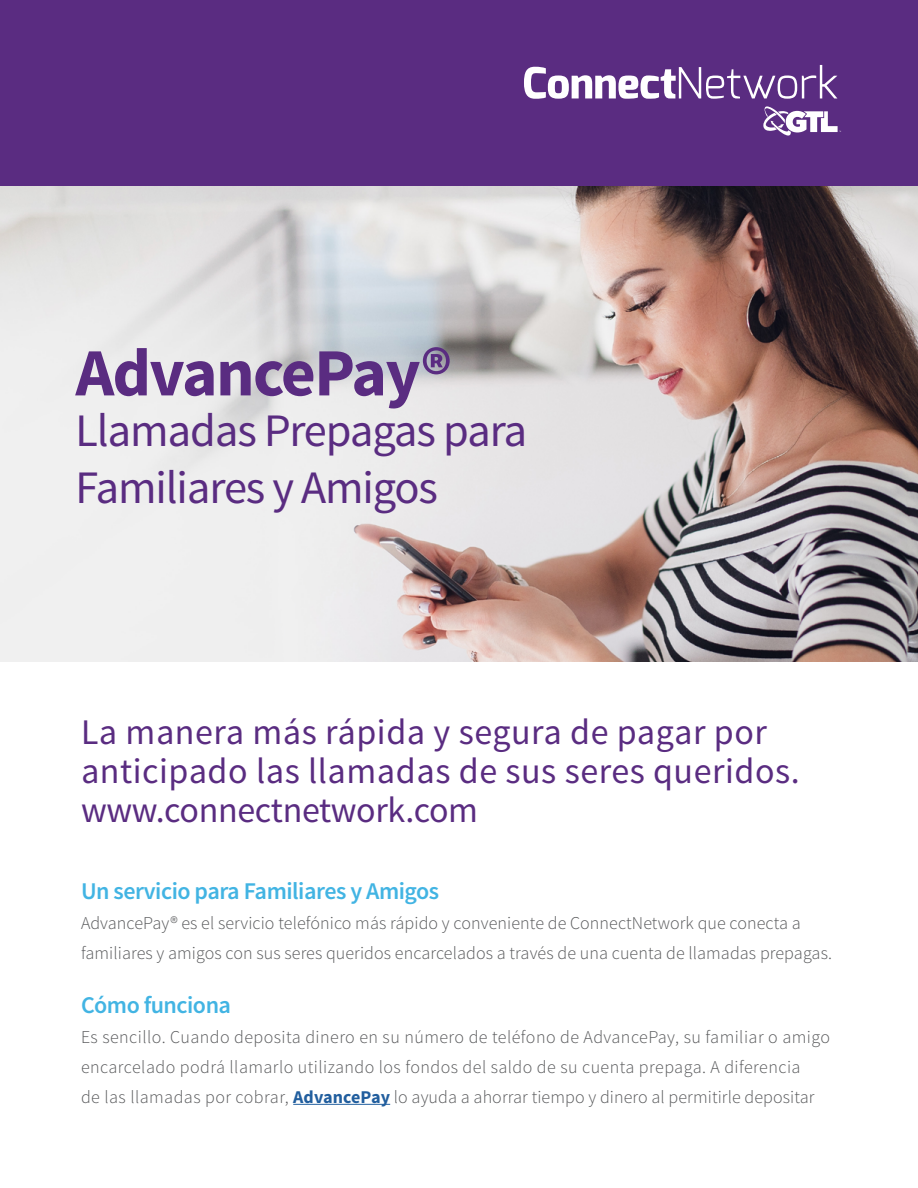
<style>
.page{position:relative;width:918px;height:1188px;background:#fff}
.page>*{position:absolute;margin:0;border:0;box-sizing:border-box;transform-origin:0 0}
.t1{font:700 67.5px "Source Sans Pro";letter-spacing:-.025em;color:#5a2c81}
.t2{font:46.5px/56.4px "Source Sans Pro";letter-spacing:-.025em;color:#5a2c81}
.t3{font:36px/39px "Source Sans Pro";letter-spacing:.015em;color:#5a2c81}
.t4{font:600 24px "Source Sans Pro";letter-spacing:-.02em;color:#42b4e3}
.t5{font:300 18px/30px "Source Sans Pro";letter-spacing:.025em;color:#58595b}
.t6{font:300 18px/30px "Source Sans Pro";letter-spacing:.005em;color:#58595b}
.s1{font-weight:700;color:#215e9e}
</style>
<div class="page">
<img style="left:0;top:186px;width:918px;height:476px">
<hr style="left:293px;top:1104px;width:97px;height:1px;background:#215e9e">
<div style="left:0;top:0;width:918px;height:186px;background:#5a2c81"></div>
<svg style="left:763px;top:106px;width:78px;height:30px"></svg>
<svg style="left:524px;top:65px;width:313px;height:34px"></svg>
<h1 class="t1" style="left:76px;top:330px;width:378px">AdvancePay®</h1>
<h2 class="t2" style="left:76px;top:404px;width:453px">Llamadas Prepagas para<br>Familiares y Amigos</h2>
<h3 class="t3" style="left:81px;top:713px;width:720px">La manera más rápida y segura de pagar por anticipado las llamadas de sus seres queridos. www.connectnetwork.com</h3>
<h3 class="t4" style="left:81px;top:876px;width:360px">Un servicio para Familiares y Amigos</h3>
<p class="t6" style="left:81px;top:908px;width:752px">AdvancePay® es el servicio telefónico más rápido y conveniente de ConnectNetwork que conecta a familiares y amigos con sus seres queridos encarcelados a través de una cuenta de llamadas prepagas.</p>
<h3 class="t4" style="left:81px;top:989px;width:152px">Cómo funciona</h3>
<p class="t5" style="left:81px;top:1022px;width:751px">Es sencillo. Cuando deposita dinero en su número de teléfono de AdvancePay, su familiar o amigo encarcelado podrá llamarlo utilizando los fondos del saldo de su cuenta prepaga. A diferencia<br>de las llamadas por cobrar, <span class="s1">AdvancePay</span> lo ayuda a ahorrar tiempo y dinero al permitirle depositar</p>
</div>
